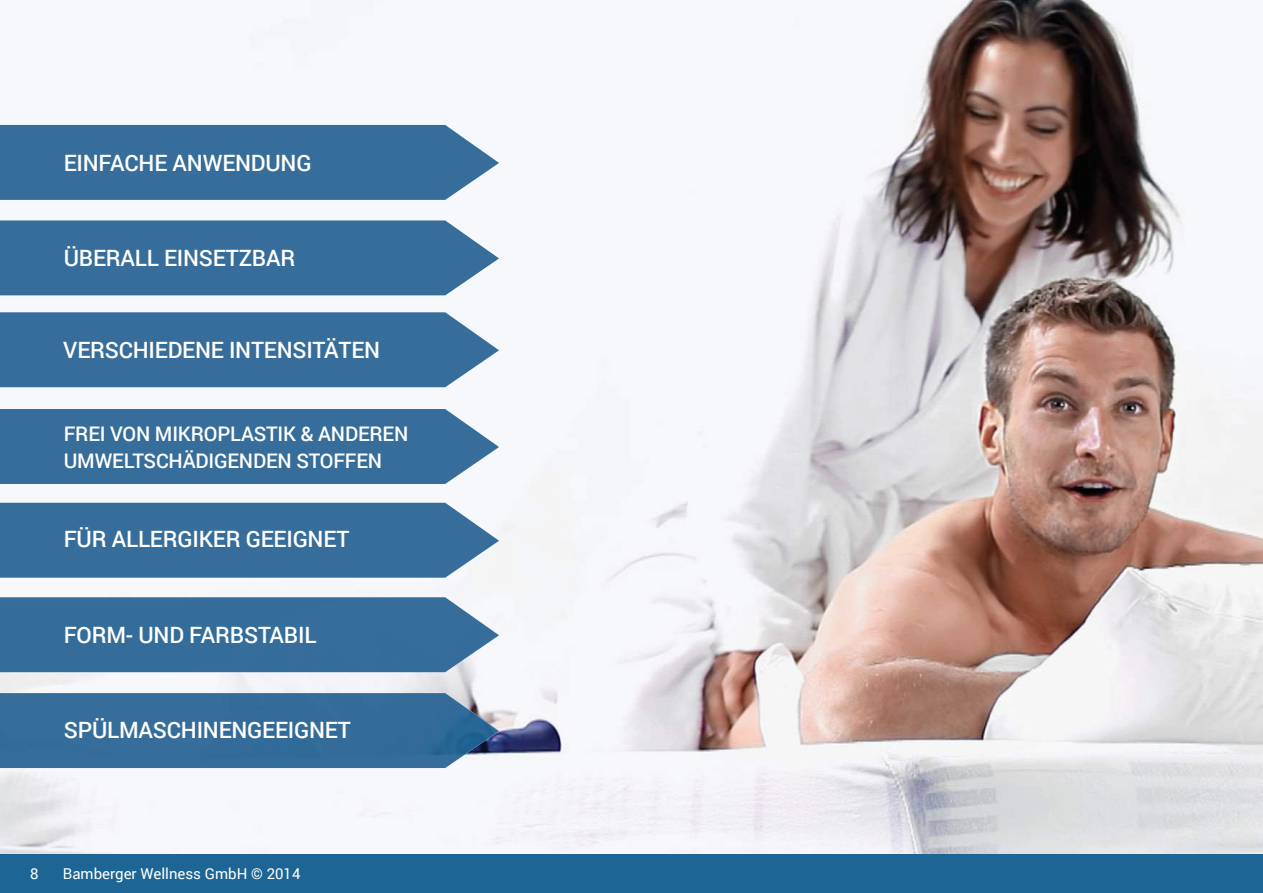
<style>
.page{position:relative;width:1263px;height:893px;background:#fff}
.page>*{position:absolute;margin:0;border:0;box-sizing:border-box;transform-origin:0 0}
.t1{font:500 22.5px "Roboto";letter-spacing:-.01em;color:#fff}
.t2{font:500 20.1px/27px "Roboto";letter-spacing:-.01em;color:#fff}
.t3{font:15px "Roboto";color:#fff}
</style>
<div class="page">
<img style="left:0;top:0;width:1263px;height:855px">
<div style="left:0;top:125px;width:499px;height:75px;background:#366d9a"></div>
<div style="left:0;top:220px;width:499px;height:75px;background:#366d9a"></div>
<div style="left:0;top:312px;width:499px;height:75px;background:#366d9a"></div>
<div style="left:0;top:409px;width:499px;height:75px;background:#366d9a"></div>
<div style="left:0;top:503px;width:499px;height:75px;background:#366d9a"></div>
<div style="left:0;top:597px;width:499px;height:75px;background:#346d9a"></div>
<img style="left:0;top:693px;width:499px;height:75px">
<div style="left:0;top:855px;width:1263px;height:38px;background:#1d6595"></div>
<p class="t1" style="left:64px;top:147px;width:249px">EINFACHE ANWENDUNG</p>
<p class="t1" style="left:64px;top:242px;width:233px">ÜBERALL EINSETZBAR</p>
<p class="t1" style="left:63px;top:334px;width:318px">VERSCHIEDENE INTENSITÄTEN</p>
<p class="t2" style="left:64px;top:420px;width:346px">FREI VON MIKROPLASTIK &amp; ANDEREN<br>UMWELTSCHÄDIGENDEN STOFFEN</p>
<p class="t1" style="left:64px;top:523px;width:287px">FÜR ALLERGIKER GEEIGNET</p>
<p class="t1" style="left:64px;top:619px;width:254px">FORM- UND FARBSTABIL</p>
<p class="t1" style="left:64px;top:714px;width:289px">SPÜLMASCHINENGEEIGNET</p>
<p class="t3" style="left:30px;top:863px;width:10px">8</p>
<p class="t3" style="left:63px;top:863px;width:239px">Bamberger Wellness GmbH © 2014</p>
</div>
